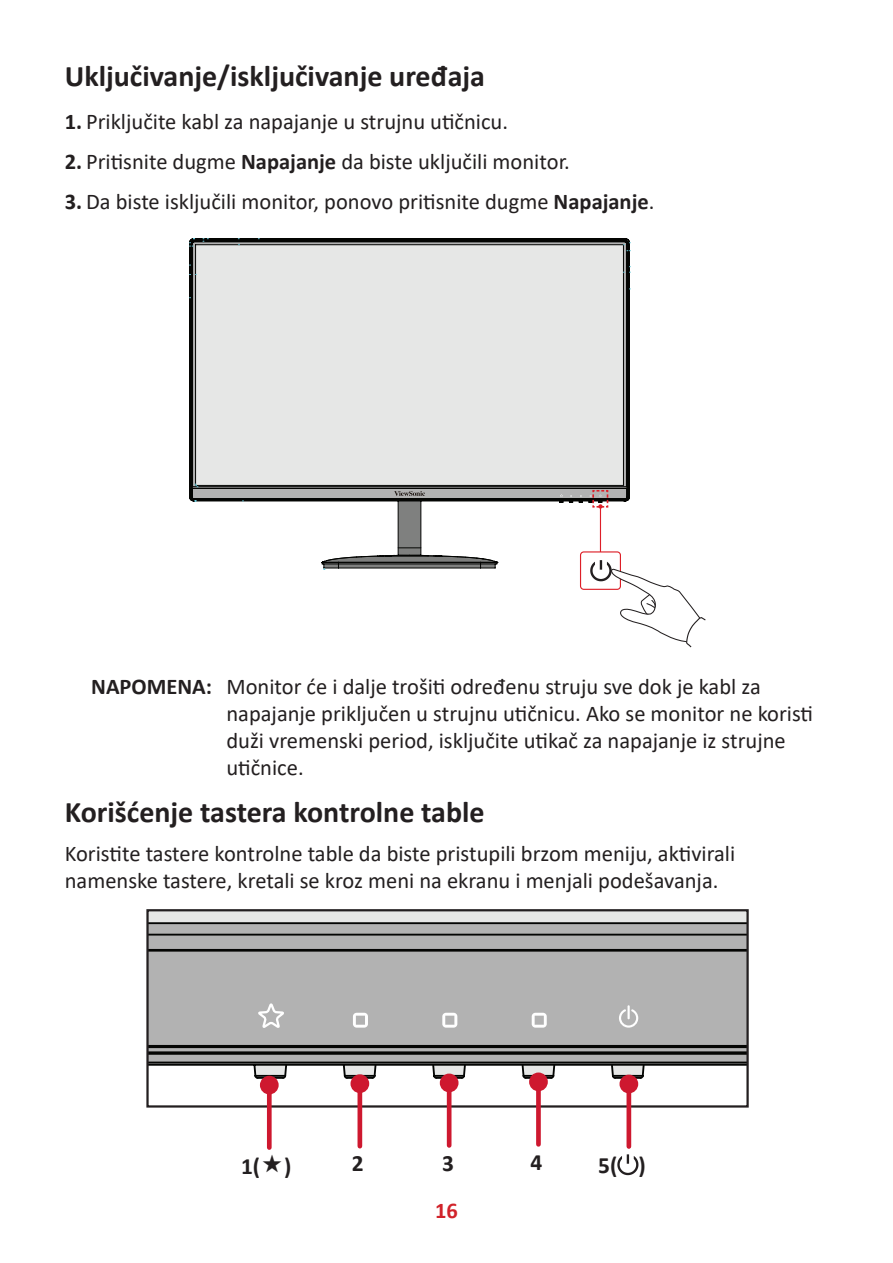
<style>
.page{position:relative;width:893px;height:1263px;background:#fff}
.page>*{position:absolute;margin:0;border:0;box-sizing:border-box;transform-origin:0 0}
.t1{font:700 30px "Calibri";color:#231f20}
.t2{font:700 23.4px "Calibri";color:#231f20}
.t3{font:22.5px/27px "Calibri";color:#231f20}
.t4{font:700 22.5px "Calibri";color:#d1232a}
.s1{font-weight:700}
</style>
<div class="page">
<svg style="left:189px;top:239px;width:441px;height:262px;background:#d5d6d5"></svg>
<svg style="left:569px;top:495px;width:4px;height:7px"></svg>
<svg style="left:579px;top:495px;width:3px;height:7px"></svg>
<svg style="left:560px;top:494px;width:3px;height:8px"></svg>
<svg style="left:190px;top:239px;width:5px;height:8px"></svg>
<svg style="left:203px;top:239px;width:5px;height:3px"></svg>
<svg style="left:623px;top:242px;width:7px;height:9px"></svg>
<svg style="left:623px;top:266px;width:7px;height:7px"></svg>
<svg style="left:322px;top:491px;width:175px;height:79px"></svg>
<div style="left:580px;top:551px;width:41px;height:39px;border:1px solid #dd1f28;border-radius:3px"></div>
<svg style="left:590px;top:560px;width:116px;height:87px"></svg>
<hr style="left:600px;top:506px;width:1px;height:46px;background:#dd1f28">
<svg style="left:589px;top:489px;width:20px;height:20px"></svg>
<svg style="left:253px;top:1067px;width:392px;height:37px"></svg>
<svg style="left:149px;top:912px;width:597px;height:155px;background:#a2a3a2"></svg>
<svg style="left:619px;top:1009px;width:19px;height:19px"></svg>
<hr style="left:627px;top:1005px;width:3px;height:14px;background:#fff">
<svg style="left:353px;top:1013px;width:15px;height:15px"></svg>
<svg style="left:532px;top:1013px;width:15px;height:15px"></svg>
<svg style="left:442px;top:1013px;width:15px;height:15px"></svg>
<svg style="left:258px;top:1003px;width:26px;height:25px"></svg>
<div style="left:146px;top:909px;width:603px;height:198px;border:2px solid #231f20"></div>
<div style="left:267px;top:1085px;width:5px;height:62px;background:#ce182f"></div>
<div style="left:260px;top:1076px;width:19px;height:18px;background:#ce182f;border-radius:50%"></div>
<div style="left:357px;top:1084px;width:5px;height:62px;background:#ce182f"></div>
<div style="left:350px;top:1074px;width:19px;height:19px;background:#ce182f;border-radius:50%"></div>
<div style="left:626px;top:1084px;width:5px;height:62px;background:#ce182f"></div>
<div style="left:619px;top:1075px;width:19px;height:18px;background:#ce182f;border-radius:50%"></div>
<hr style="left:447px;top:1083px;width:4px;height:62px;background:#ce182f">
<div style="left:440px;top:1073px;width:18px;height:19px;background:#ce182f;border-radius:50%"></div>
<div style="left:536px;top:1082px;width:5px;height:62px;background:#ce182f"></div>
<div style="left:529px;top:1072px;width:19px;height:19px;background:#ce182f;border-radius:50%"></div>
<svg style="left:617px;top:1154px;width:21px;height:21px"></svg>
<h1 class="t1" style="left:65px;top:55px;width:422px">Uključivanje/isključivanje uređaja</h1>
<p class="t3" style="left:65px;top:108px;width:445px"><span class="s1">1.</span> Priključite kabl za napajanje u strujnu utičnicu.</p>
<p class="t3" style="left:65px;top:147px;width:507px"><span class="s1">2.</span> Pritisnite dugme <span class="s1">Napajanje</span> da biste uključili monitor.</p>
<p class="t3" style="left:65px;top:187px;width:591px"><span class="s1">3.</span> Da biste isključili monitor, ponovo pritisnite dugme <span class="s1">Napajanje</span>.</p>
<p class="t3" style="left:226px;top:673px;width:588px;text-indent:-135px"><span class="s1">NAPOMENA:</span> Monitor će i dalje trošiti određenu struju sve dok je kabl za napajanje priključen u strujnu utičnicu. Ako se monitor ne koristi duži vremenski period, isključite utikač za napajanje iz strujne utičnice.</p>
<h1 class="t1" style="left:65px;top:791px;width:421px">Korišćenje tastera kontrolne table</h1>
<p class="t3" style="left:65px;top:839px;width:672px">Koristite tastere kontrolne table da biste pristupili brzom meniju, aktivirali namenske tastere, kretali se kroz meni na ekranu i menjali podešavanja.</p>
<p class="t2" style="left:241px;top:1150px;width:52px">1( )</p>
<p class="t2" style="left:352px;top:1147px;width:13px">2</p>
<p class="t2" style="left:442px;top:1146px;width:13px">3</p>
<p class="t2" style="left:531px;top:1145px;width:13px">4</p>
<p class="t2" style="left:598px;top:1149px;width:49px">5( )</p>
<p class="t4" style="left:435px;top:1194px;width:24px">16</p>
</div>
